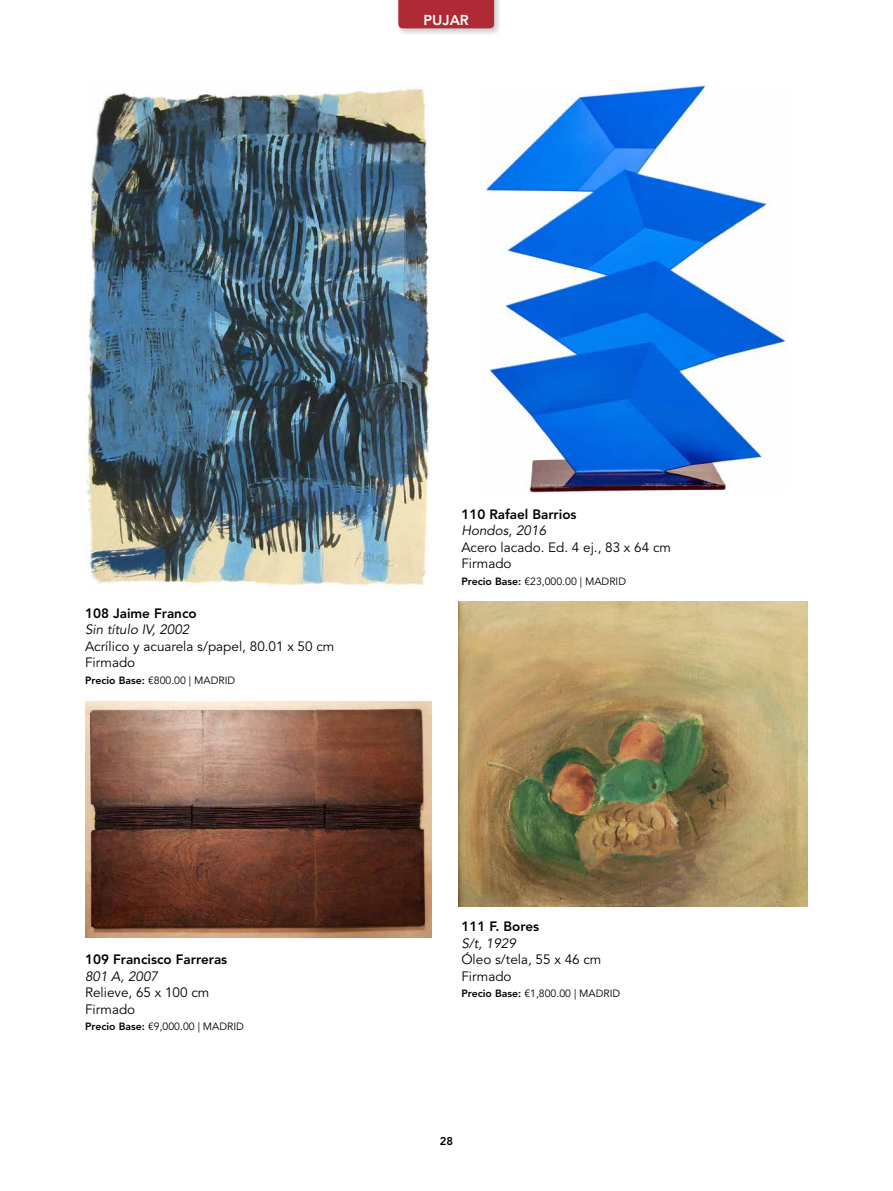
<style>
.page{position:relative;width:893px;height:1191px;background:#fff}
.page>*{position:absolute;margin:0;border:0;box-sizing:border-box;transform-origin:0 0}
.t1{font:800 14.25px "Avenir LT Std";color:#fff}
.t2{font:13.5px/16.5px "Avenir LT Std";color:#000}
.t3{font:800 13.5px "Avenir LT Std";color:#000}
.t4{font:italic 13.5px "Avenir LT Std";color:#000}
.t5{font:800 11.25px "Avenir LT Std";color:#000}
.t6{font:10.5px "Avenir LT Std";color:#000}
.s1{font-weight:800}
</style>
<div class="page">
<div style="left:396px;top:0;width:106px;height:36px;background:#000;opacity:.2"></div>
<div style="left:398px;top:0;width:96px;height:28px;background:#af2a34"></div>
<img style="left:86px;top:87px;width:344px;height:502px">
<img style="left:482px;top:85px;width:304px;height:408px">
<img style="left:85px;top:701px;width:347px;height:237px">
<img style="left:459px;top:602px;width:349px;height:304px">
<p class="t1" style="left:424px;top:11px;width:47px">PUJAR</p>
<p class="t3" style="left:85px;top:605px;width:113px">108 Jaime Franco</p>
<p class="t4" style="left:85px;top:622px;width:106px">Sin título IV, 2002</p>
<p class="t2" style="left:85px;top:638px;width:251px">Acrílico y acuarela s/papel, 80.01 x 50 cm<br>Firmado</p>
<p class="t6" style="left:85px;top:674px;width:152px"><span class="s1">Precio Base:</span> €800.00 | MADRID</p>
<p class="t3" style="left:85px;top:951px;width:144px">109 Francisco Farreras</p>
<p class="t4" style="left:85px;top:968px;width:75px">801 A, 2007</p>
<p class="t2" style="left:85px;top:984px;width:126px">Relieve, 65 x 100 cm<br>Firmado</p>
<p class="t6" style="left:85px;top:1020px;width:160px"><span class="s1">Precio Base:</span> €9,000.00 | MADRID</p>
<p class="t3" style="left:461px;top:506px;width:117px">110 Rafael Barrios</p>
<p class="t4" style="left:461px;top:523px;width:86px">Hondos, 2016</p>
<p class="t2" style="left:461px;top:539px;width:211px">Acero lacado. Ed. 4 ej., 83 x 64 cm<br>Firmado</p>
<p class="t6" style="left:461px;top:575px;width:166px"><span class="s1">Precio Base:</span> €23,000.00 | MADRID</p>
<p class="t3" style="left:461px;top:918px;width:79px">111 F. Bores</p>
<p class="t4" style="left:461px;top:935px;width:56px">S/t, 1929</p>
<p class="t2" style="left:461px;top:951px;width:142px">Óleo s/tela, 55 x 46 cm<br>Firmado</p>
<p class="t6" style="left:461px;top:987px;width:160px"><span class="s1">Precio Base:</span> €1,800.00 | MADRID</p>
<p class="t5" style="left:440px;top:1134px;width:15px">28</p>
</div>
